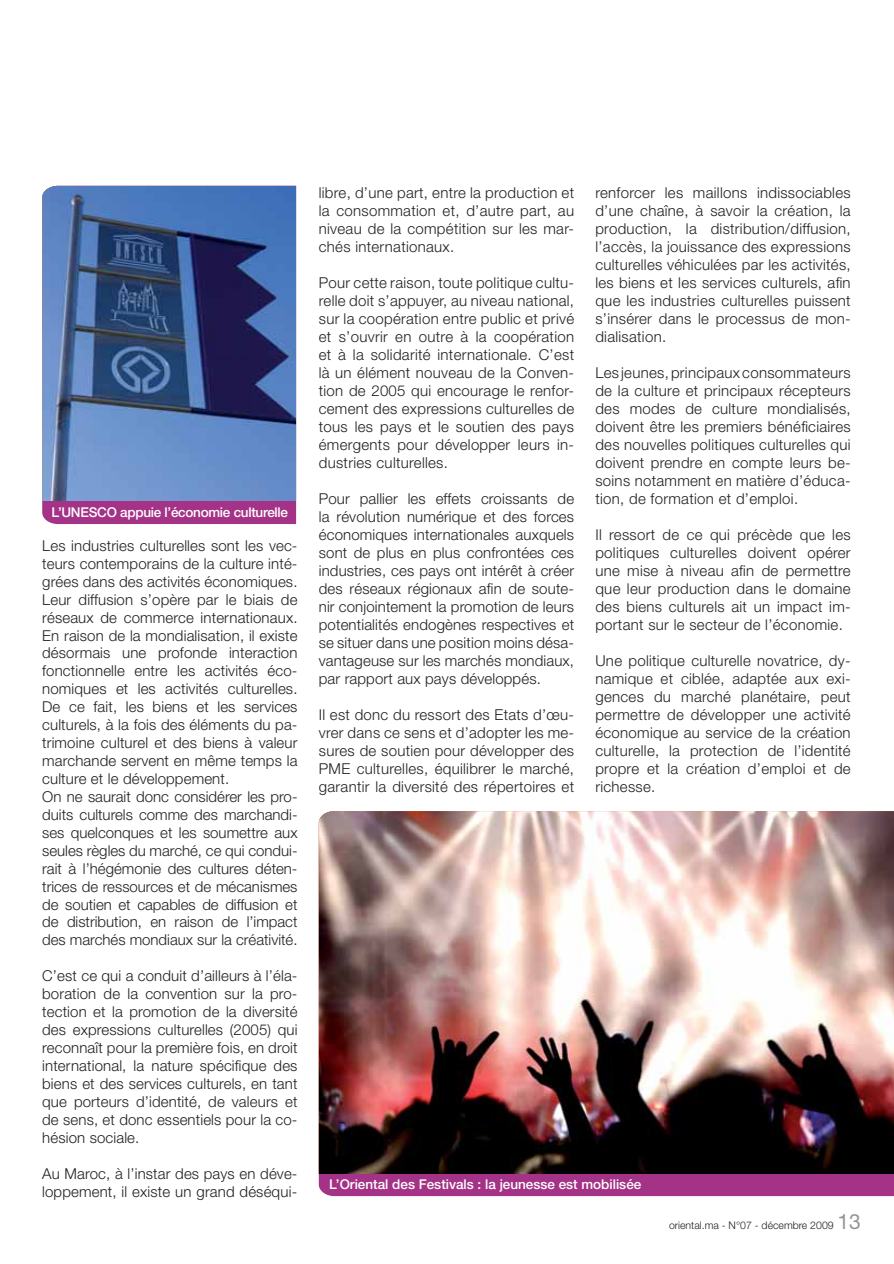
<style>
.page{position:relative;width:894px;height:1264px;background:#fff}
.page>*{position:absolute;margin:0;border:0;box-sizing:border-box;transform-origin:0 0}
.t1{font:300 15px/18px "Helvetica Neue";letter-spacing:.01em;color:#231f20;text-align:justify}
.t2{font:500 13.5px "Helvetica Neue";color:#fff}
.t3{font:500 13.5px "Helvetica Neue";letter-spacing:-.02em;color:#fff}
.t4{font:300 10.5px "Helvetica Neue";color:#231f20}
.s1{font-weight:400;font-size:21px;color:#939598}
</style>
<div class="page">
<div style="left:319px;top:1173px;width:574px;height:23px;background:#a43287"></div>
<img style="left:319px;top:811px;width:574px;height:362px">
<div style="left:42px;top:501px;width:254px;height:23px;background:#a43287"></div>
<img style="left:42px;top:186px;width:254px;height:315px">
<p class="t3" style="left:52px;top:507px;width:238px">L’UNESCO appuie l’économie culturelle</p>
<p class="t1" style="left:42px;top:538px;width:257px;text-align:left">Les industries culturelles sont les vec&shy;teurs contemporains de la culture inté&shy;grées dans des activités économiques.<br>Leur diffusion s’opère par le biais de réseaux de commerce internationaux.<br>En raison de la mondialisation, il existe désormais une profonde interaction fonctionnelle entre les activités éco&shy;nomiques et les activités culturelles.<br>De ce fait, les biens et les services culturels, à la fois des éléments du pa&shy;trimoine culturel et des biens à valeur marchande servent en même temps la culture et le développement.<br>On ne saurait donc considérer les pro&shy;duits culturels comme des marchandi&shy;ses quelconques et les soumettre aux seules règles du marché, ce qui condui&shy;rait à l’hégémonie des cultures déten&shy;trices de ressources et de mécanismes de soutien et capables de diffusion et de distribution, en raison de l’impact des marchés mondiaux sur la créativité.</p>
<p class="t1" style="left:42px;top:969px;width:257px">C’est ce qui a conduit d’ailleurs à l’éla&shy;boration de la convention sur la pro&shy;tection et la promotion de la diversité des expressions culturelles (2005) qui reconnaît pour la première fois, en droit international, la nature spécifique des biens et des services culturels, en tant que porteurs d’identité, de valeurs et de sens, et donc essentiels pour la co&shy;hésion sociale.</p>
<p class="t1" style="left:42px;top:1166px;width:257px">Au Maroc, à l’instar des pays en déve&shy;loppement, il existe un grand déséqui-</p>
<p class="t1" style="left:319px;top:185px;width:257px">libre, d’une part, entre la production et la consommation et, d’autre part, au niveau de la compétition sur les mar&shy;chés internationaux.</p>
<p class="t1" style="left:319px;top:275px;width:257px">Pour cette raison, toute politique cultu&shy;relle doit s’appuyer, au niveau national, sur la coopération entre public et privé et s’ouvrir en outre à la coopération et à la solidarité internationale. C’est là un élément nouveau de la Conven&shy;tion de 2005 qui encourage le renfor&shy;cement des expressions culturelles de tous les pays et le soutien des pays émergents pour développer leurs in&shy;dustries culturelles.</p>
<p class="t1" style="left:319px;top:491px;width:257px">Pour pallier les effets croissants de la révolution numérique et des forces économiques internationales auxquels sont de plus en plus confrontées ces industries, ces pays ont intérêt à créer des réseaux régionaux afin de soute&shy;nir conjointement la promotion de leurs potentialités endogènes respectives et se situer dans une position moins désa&shy;vantageuse sur les marchés mondiaux, par rapport aux pays développés.</p>
<p class="t1" style="left:319px;top:707px;width:257px">Il est donc du ressort des Etats d’œu&shy;vrer dans ce sens et d’adopter les me&shy;sures de soutien pour développer des PME culturelles, équilibrer le marché, garantir la diversité des répertoires et</p>
<p class="t1" style="left:595px;top:185px;width:257px">renforcer les maillons indissociables d’une chaîne, à savoir la création, la production, la distribution/diffusion, l’accès, la jouissance des expressions culturelles véhiculées par les activités, les biens et les services culturels, afin que les industries culturelles puissent s’insérer dans le processus de mon&shy;dialisation.</p>
<p class="t1" style="left:595px;top:365px;width:257px">Les jeunes, principaux consommateurs de la culture et principaux récepteurs des modes de culture mondialisés, doivent être les premiers bénéficiaires des nouvelles politiques culturelles qui doivent prendre en compte leurs be&shy;soins notamment en matière d’éduca&shy;tion, de formation et d’emploi.</p>
<p class="t1" style="left:595px;top:527px;width:257px">Il ressort de ce qui précède que les politiques culturelles doivent opérer une mise à niveau afin de permettre que leur production dans le domaine des biens culturels ait un impact im&shy;portant sur le secteur de l’économie.</p>
<p class="t1" style="left:595px;top:653px;width:257px">Une politique culturelle novatrice, dy&shy;namique et ciblée, adaptée aux exi&shy;gences du marché planétaire, peut permettre de développer une activité économique au service de la création culturelle, la protection de l’identité propre et la création d’emploi et de richesse.</p>
<p class="t2" style="left:329px;top:1179px;width:313px">L’Oriental des Festivals : la jeunesse est mobilisée</p>
<p class="t4" style="left:669px;top:1221px;width:193px">oriental.ma - N°07 - décembre 2009 <span class="s1">13</span></p>
</div>
